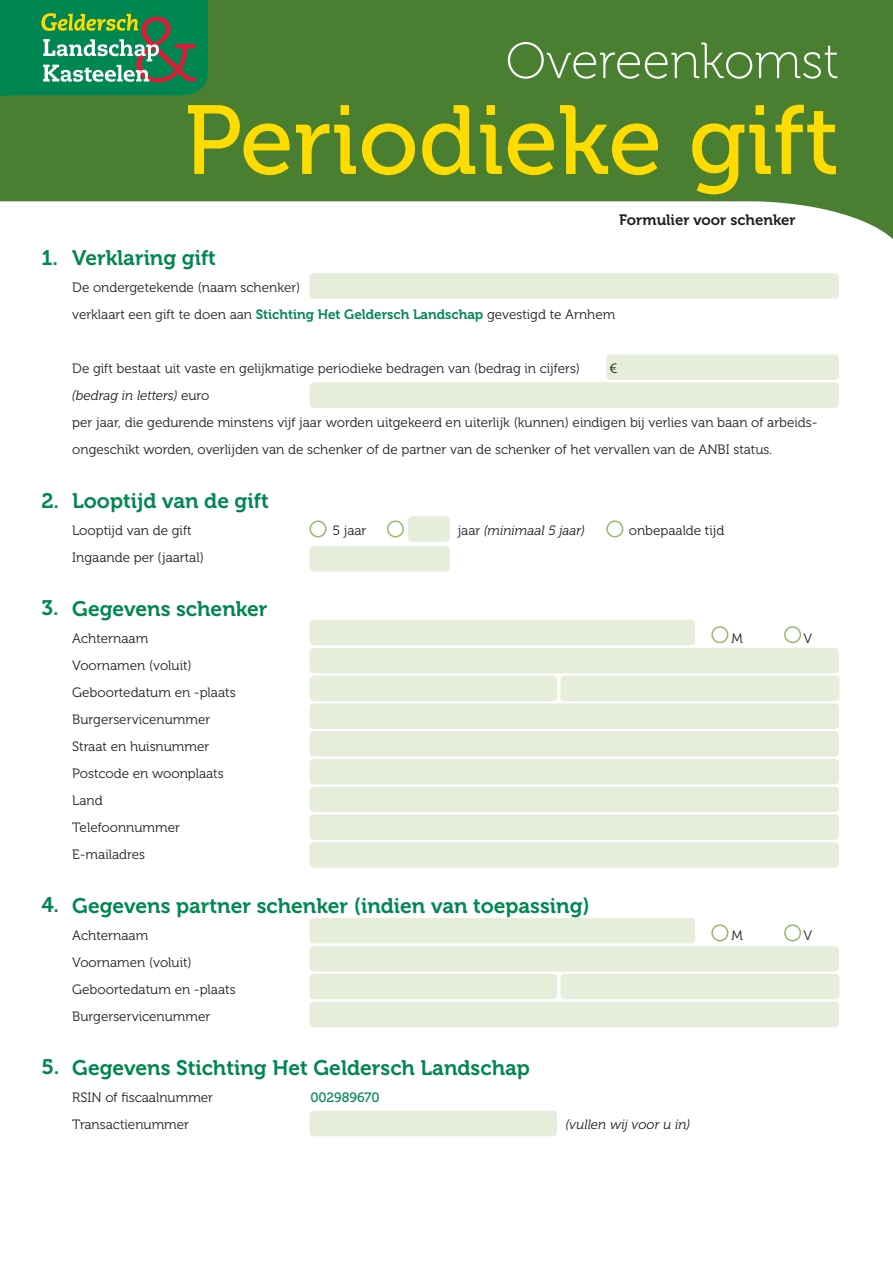
<style>
.page{position:relative;width:893px;height:1263px;background:#fff}
.page>*{position:absolute;margin:0;border:0;box-sizing:border-box;transform-origin:0 0}
.t1{font:97.5px "Museo 500";color:#ffdc01}
.t2{font:50.7px "Museo 100";color:#fff}
.t3{font:21px "Museo 700";color:#008751}
.t4{font:15px "Museo 700";color:#231f20}
.t5{font:13.5px/27px "Museo 300";color:#231f20}
.t6{font:italic 13.5px "Museo 300";color:#231f20}
.t7{font:13.5px "Museo 500";letter-spacing:-.01em;color:#008751}
.s1{font-family:"Museo 700";color:#008751}
.s2{font-style:italic}
.s3{font-style:normal}
</style>
<div class="page">
<svg style="left:0;top:0;width:893px;height:239px;fill:#4a7f32"></svg>
<div style="left:408px;top:516px;width:42px;height:26px;background:#e7eddb;border-radius:4px"></div>
<div style="left:310px;top:546px;width:140px;height:26px;background:#e7eddb;border-radius:4px"></div>
<div style="left:606px;top:354px;width:233px;height:26px;background:#e7eddb;border-radius:4px"></div>
<div style="left:310px;top:273px;width:529px;height:26px;background:#e7eddb;border-radius:4px"></div>
<div style="left:310px;top:382px;width:529px;height:26px;background:#e7eddb;border-radius:4px"></div>
<div style="left:310px;top:648px;width:529px;height:25px;background:#e7eddb;border-radius:4px"></div>
<div style="left:310px;top:946px;width:529px;height:25px;background:#e7eddb;border-radius:4px"></div>
<div style="left:310px;top:703px;width:529px;height:26px;background:#e7eddb;border-radius:4px"></div>
<div style="left:310px;top:1001px;width:529px;height:26px;background:#e7eddb;border-radius:4px"></div>
<div style="left:310px;top:759px;width:529px;height:25px;background:#e7eddb;border-radius:4px"></div>
<div style="left:310px;top:814px;width:529px;height:26px;background:#e7eddb;border-radius:4px"></div>
<div style="left:310px;top:731px;width:529px;height:26px;background:#e7eddb;border-radius:4px"></div>
<div style="left:310px;top:787px;width:529px;height:25px;background:#e7eddb;border-radius:4px"></div>
<div style="left:310px;top:842px;width:529px;height:26px;background:#e7eddb;border-radius:4px"></div>
<div style="left:310px;top:620px;width:385px;height:25px;background:#e7eddb;border-radius:4px"></div>
<div style="left:310px;top:918px;width:385px;height:25px;background:#e7eddb;border-radius:4px"></div>
<div style="left:310px;top:676px;width:247px;height:25px;background:#e7eddb;border-radius:4px"></div>
<div style="left:310px;top:974px;width:247px;height:25px;background:#e7eddb;border-radius:4px"></div>
<div style="left:310px;top:1111px;width:247px;height:25px;background:#e7eddb;border-radius:4px"></div>
<div style="left:560px;top:676px;width:279px;height:25px;background:#e7eddb;border-radius:4px"></div>
<div style="left:560px;top:974px;width:279px;height:25px;background:#e7eddb;border-radius:4px"></div>
<div style="left:711px;top:626px;width:17px;height:17px;border:2px solid #96ba6b;border-radius:50%"></div>
<div style="left:310px;top:520px;width:17px;height:17px;border:2px solid #96ba6b;border-radius:50%"></div>
<div style="left:387px;top:520px;width:17px;height:17px;border:2px solid #96ba6b;border-radius:50%"></div>
<div style="left:606px;top:520px;width:17px;height:17px;border:2px solid #96ba6b;border-radius:50%"></div>
<div style="left:711px;top:924px;width:17px;height:17px;border:2px solid #96ba6b;border-radius:50%"></div>
<div style="left:784px;top:626px;width:17px;height:17px;border:2px solid #96ba6b;border-radius:50%"></div>
<div style="left:784px;top:924px;width:17px;height:17px;border:2px solid #96ba6b;border-radius:50%"></div>
<svg style="left:7px;top:5px;width:201px;height:90px;background:#2d8e5b"></svg>
<div style="left:0;top:0;width:208px;height:5px;background:#008751"></div>
<div style="left:0;top:0;width:7px;height:95px;background:#008751"></div>
<h3 class="t3" style="left:41px;top:246px;width:18px">1.</h3>
<h2 class="t2" style="left:506px;top:34px;width:335px">Overeenkomst</h2>
<h1 class="t1" style="left:184px;top:87px;width:657px">Periodieke gift</h1>
<p class="t4" style="left:619px;top:211px;width:178px">Formulier voor schenker</p>
<h3 class="t3" style="left:72px;top:246px;width:145px">Verklaring gift</h3>
<p class="t5" style="left:72px;top:274px;width:545px">De ondergetekende (naam schenker)<br>verklaart een gift te doen aan <span class="s1">Stichting Het Geldersch Landschap</span> gevestigd te Arnhem</p>
<h3 class="t3" style="left:41px;top:489px;width:19px">2.</h3>
<h3 class="t3" style="left:41px;top:596px;width:19px">3.</h3>
<h3 class="t3" style="left:41px;top:893px;width:19px">4.</h3>
<h3 class="t3" style="left:41px;top:1055px;width:19px">5.</h3>
<p class="t5" style="left:72px;top:355px;width:509px">De gift bestaat uit vaste en gelijkmatige periodieke bedragen van (bedrag in cijfers)</p>
<p class="t5" style="left:609px;top:355px;width:9px">€</p>
<p class="t5" style="left:72px;top:382px;width:747px"><span class="s2">(bedrag in letters)</span> euro<br>per jaar, die gedurende minstens vijf jaar worden uitgekeerd en uiterlijk (kunnen) eindigen bij verlies van baan of arbeids&shy;ongeschikt worden, overlijden van de schenker of de partner van de schenker of het vervallen van de ANBI status.</p>
<h3 class="t3" style="left:72px;top:489px;width:198px">Looptijd van de gift</h3>
<p class="t5" style="left:72px;top:517px;width:121px">Looptijd van de gift</p>
<p class="t5" style="left:332px;top:517px;width:36px">5 jaar</p>
<p class="t6" style="left:458px;top:523px;width:129px"><span class="s3">jaar</span> (minimaal 5 jaar)</p>
<p class="t5" style="left:629px;top:517px;width:97px">onbepaalde tijd</p>
<p class="t5" style="left:72px;top:544px;width:133px">Ingaande per (jaartal)</p>
<h3 class="t3" style="left:72px;top:597px;width:197px">Gegevens schenker</h3>
<p class="t5" style="left:72px;top:625px;width:77px">Achternaam</p>
<p class="t5" style="left:731px;top:625px;width:13px">M</p>
<p class="t5" style="left:803px;top:625px;width:10px">V</p>
<p class="t5" style="left:72px;top:652px;width:165px">Voornamen (voluit)<br>Geboortedatum en -plaats<br>Burgerservicenummer<br>Straat en huisnummer<br>Postcode en woonplaats<br>Land<br>Telefoonnummer<br>E-mailadres</p>
<h3 class="t3" style="left:72px;top:894px;width:519px">Gegevens partner schenker (indien van toepassing)</h3>
<p class="t5" style="left:72px;top:922px;width:77px">Achternaam</p>
<p class="t5" style="left:731px;top:922px;width:13px">M</p>
<p class="t5" style="left:803px;top:922px;width:10px">V</p>
<p class="t5" style="left:72px;top:949px;width:165px">Voornamen (voluit)<br>Geboortedatum en -plaats<br>Burgerservicenummer</p>
<h3 class="t3" style="left:72px;top:1056px;width:459px">Gegevens Stichting Het Geldersch Landschap</h3>
<p class="t5" style="left:72px;top:1084px;width:142px">RSIN of fiscaalnummer</p>
<p class="t7" style="left:310px;top:1089px;width:71px">002989670</p>
<p class="t5" style="left:72px;top:1111px;width:118px">Transactienummer</p>
<p class="t6" style="left:566px;top:1117px;width:126px">(vullen wij voor u in)</p>
</div>
